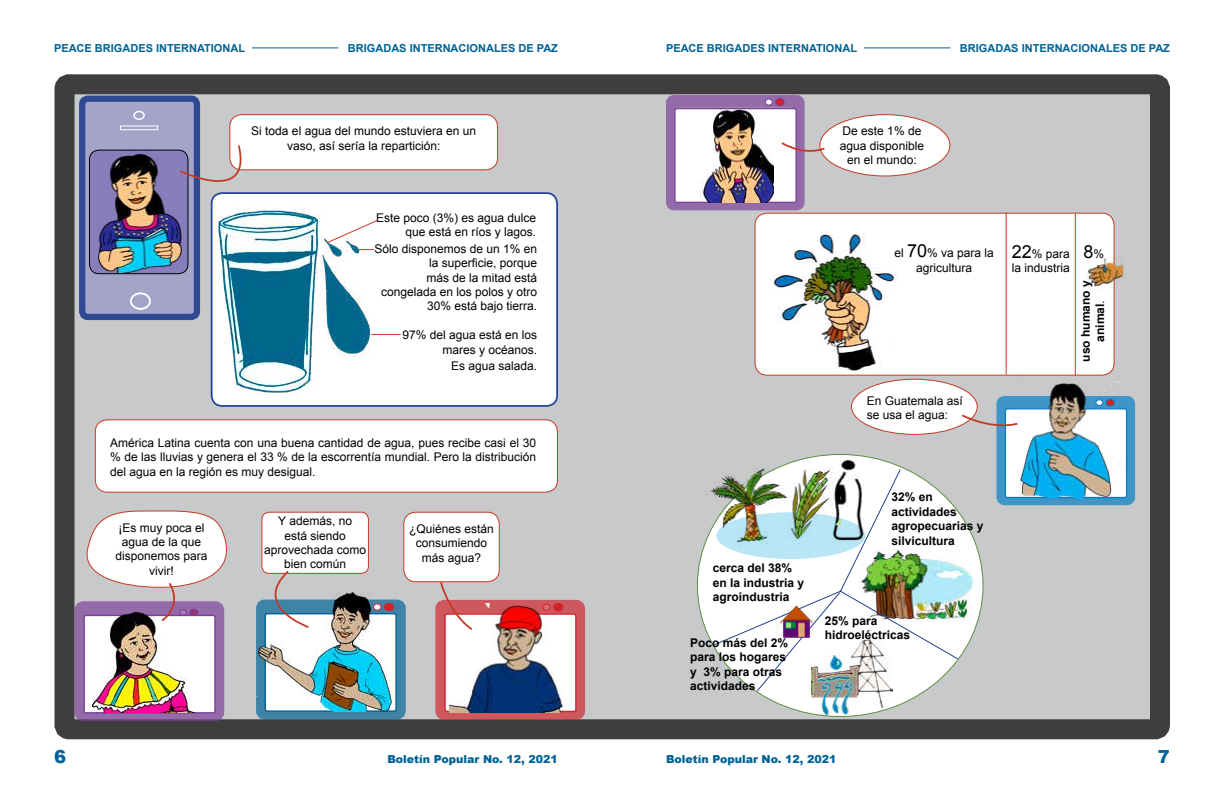
<style>
.page{position:relative;width:1224px;height:792px;background:#fff}
.page>*{position:absolute;margin:0;border:0;box-sizing:border-box;transform-origin:0 0}
.t1{font:900 18px "Arial";color:#006296}
.t2{font:18px "Arial";color:#000}
.t3{font:12px/14.4px "Arial";color:#000;text-align:center}
.t4{font:700 12px/14.4px "Arial";color:#000}
.t5{font:700 11px "Arial";color:#006296}
.t6{font:900 11px "Arial";color:#006296}
.s1{font-size:18px}
.s2{font-size:12px}
.s3{font-weight:400}
</style>
<div class="page">
<hr style="left:864px;top:48px;width:86px;height:1px;background:#006296">
<hr style="left:252px;top:48px;width:86px;height:1px;background:#006296">
<div style="left:64px;top:84px;width:1096px;height:645px;background:#c7c9ca;border-radius:5px"></div>
<div style="left:54px;top:74px;width:1116px;height:665px;border:20px solid #000;border-radius:5px"></div>
<div style="left:82px;top:99px;width:115px;height:218px;background:#a2a2c9;border-radius:6px"></div>
<div style="left:79px;top:96px;width:121px;height:224px;border:6px solid #25408f;border-radius:6px"></div>
<div style="left:133px;top:111px;width:12px;height:9px;border:2px solid #fff;border-radius:50%"></div>
<svg style="left:120px;top:125px;width:39px;height:6px"></svg>
<div style="left:130px;top:292px;width:21px;height:18px;border:2px solid #fff;border-radius:50%"></div>
<img style="left:90px;top:150px;width:98px;height:124px">
<div style="left:89px;top:150px;width:99px;height:124px;border:1px solid #000;border-radius:10px"></div>
<div style="left:212px;top:193px;width:345px;height:213px;background:#fff;border-radius:11px"></div>
<img style="left:218px;top:207px;width:156px;height:190px">
<div style="left:211px;top:192px;width:347px;height:215px;border:2px solid #23449c;border-radius:11px"></div>
<div style="left:262px;top:512px;width:106px;height:61px;background:#fff;border-radius:7px"></div>
<div style="left:261px;top:512px;width:108px;height:62px;border:1px solid #c63927;border-radius:7px"></div>
<div style="left:435px;top:600px;width:150px;height:120px;border:14px solid #d2232a;border-radius:2px"></div>
<div style="left:445px;top:614px;width:131px;height:97px;background:#fff;border-radius:2px"></div>
<div style="left:444px;top:613px;width:133px;height:99px;border:1px solid #d2232a;border-radius:2px"></div>
<img style="left:449px;top:603px;width:122px;height:110px">
<svg style="left:439px;top:582px;width:35px;height:49px"></svg>
<div style="left:404px;top:512px;width:95px;height:70px;background:#fff;border-radius:12px"></div>
<div style="left:403px;top:512px;width:97px;height:70px;border:1px solid #c63927;border-radius:12px"></div>
<div style="left:230px;top:115px;width:268px;height:55px;background:#fff;border-radius:12px"></div>
<div style="left:229px;top:114px;width:269px;height:56px;border:1px solid #c63927;border-radius:12px"></div>
<svg style="left:325px;top:219px;width:53px;height:31px"></svg>
<hr style="left:371px;top:334px;width:30px;height:1px;background:#c63927">
<div style="left:666px;top:95px;width:139px;height:115px;border:13px solid #7b3f98;border-radius:2px"></div>
<div style="left:675px;top:109px;width:121px;height:93px;background:#fff;border-radius:2px"></div>
<div style="left:674px;top:108px;width:123px;height:95px;border:1px solid #7b3f98;border-radius:2px"></div>
<div style="left:765px;top:99px;width:8px;height:6px;border:1px solid #7b3f98;border-radius:50%"></div>
<div style="left:776px;top:98px;width:8px;height:8px;background:#d2232a;border-radius:50%"></div>
<div style="left:775px;top:98px;width:9px;height:8px;border:1px solid #7b3f98;border-radius:50%"></div>
<img style="left:690px;top:100px;width:84px;height:103px">
<div style="left:820px;top:115px;width:130px;height:61px;background:#fff;border-radius:50%"></div>
<div style="left:256px;top:600px;width:150px;height:120px;border:14px solid #006296;border-radius:2px"></div>
<img style="left:256px;top:593px;width:140px;height:119px">
<div style="left:373px;top:604px;width:8px;height:6px;background:#fff;border-radius:50%"></div>
<div style="left:373px;top:604px;width:8px;height:6px;border:1px solid #d2232a;border-radius:50%"></div>
<div style="left:384px;top:603px;width:10px;height:8px;background:#d2232a;border-radius:50%"></div>
<div style="left:384px;top:603px;width:10px;height:8px;border:1px solid #d2232a;border-radius:50%"></div>
<svg style="left:256px;top:569px;width:54px;height:60px"></svg>
<div style="left:996px;top:396px;width:139px;height:109px;border:13px solid #007dc5;border-radius:2px"></div>
<div style="left:1005px;top:409px;width:122px;height:89px;background:#fff;border-radius:2px"></div>
<div style="left:1005px;top:408px;width:122px;height:90px;border:1px solid #007dc5;border-radius:2px"></div>
<img style="left:1016px;top:379px;width:104px;height:122px">
<div style="left:852px;top:379px;width:125px;height:55px;background:#fff;border-radius:50%"></div>
<div style="left:851px;top:379px;width:127px;height:56px;border:1px solid #c63927;border-radius:50%"></div>
<div style="left:697px;top:454px;width:286px;height:262px;background:#fff;border-radius:50%"></div>
<img style="left:825px;top:454px;width:52px;height:14px">
<img style="left:706px;top:459px;width:134px;height:83px">
<img style="left:959px;top:566px;width:18px;height:59px">
<img style="left:713px;top:468px;width:246px;height:225px">
<img style="left:812px;top:639px;width:80px;height:75px">
<img style="left:773px;top:605px;width:47px;height:34px">
<div style="left:95px;top:420px;width:462px;height:72px;background:#fff;border-radius:12px"></div>
<div style="left:95px;top:419px;width:463px;height:74px;border:1px solid #c63927;border-radius:12px"></div>
<div style="left:75px;top:601px;width:149px;height:120px;border:14px solid #7b3f98;border-radius:2px"></div>
<div style="left:84px;top:615px;width:131px;height:98px;background:#fff;border-radius:2px"></div>
<div style="left:83px;top:615px;width:133px;height:99px;border:1px solid #7b3f98;border-radius:2px"></div>
<img style="left:92px;top:622px;width:105px;height:91px">
<svg style="left:80px;top:510px;width:148px;height:112px"></svg>
<svg style="left:179px;top:143px;width:74px;height:63px"></svg>
<svg style="left:781px;top:141px;width:45px;height:16px"></svg>
<svg style="left:960px;top:413px;width:59px;height:18px"></svg>
<div style="left:755px;top:213px;width:359px;height:162px;background:#fff;border-radius:12px"></div>
<div style="left:755px;top:213px;width:360px;height:163px;border:1px solid #c63927;border-radius:12px"></div>
<img style="left:1085px;top:257px;width:40px;height:32px">
<img style="left:771px;top:234px;width:126px;height:136px">
<hr style="left:1006px;top:213px;width:1px;height:162px;background:#c63927">
<hr style="left:1075px;top:214px;width:1px;height:162px;background:#c63927">
<p class="t5" style="left:54px;top:40px;width:193px">PEACE BRIGADES INTERNATIONAL</p>
<p class="t5" style="left:348px;top:40px;width:212px">BRIGADAS INTERNACIONALES DE PAZ</p>
<p class="t5" style="left:666px;top:40px;width:193px">PEACE BRIGADES INTERNATIONAL</p>
<p class="t5" style="left:960px;top:40px;width:212px">BRIGADAS INTERNACIONALES DE PAZ</p>
<p class="t3" style="left:251px;top:124px;width:226px">Si toda el agua del mundo estuviera en un vaso, así sería la repartición:</p>
<p class="t3" style="left:840px;top:124px;width:86px">De este 1% de agua disponible en el mundo:</p>
<p class="t3" style="left:376px;top:211px;width:162px;text-align:right">Este poco (3%) es agua dulce que está en ríos y lagos.</p>
<p class="t3" style="left:374px;top:242px;width:164px;text-align:right">Sólo disponemos de un 1% en la superficie, porque<br>más de la mitad está congelada en los polos y otro<br>30% está bajo tierra.</p>
<p class="t3" style="left:402px;top:328px;width:136px;text-align:right">97% del agua está en los mares y océanos.</p>
<p class="t3" style="left:451px;top:359px;width:88px">Es agua salada.</p>
<p class="t3" style="left:110px;top:435px;width:428px;text-align:justify">América Latina cuenta con una buena cantidad de agua, pues recibe casi el 30 % de las lluvias y genera el 33 % de la escorrentía mundial. Pero la distribución del agua en la región es muy desigual.</p>
<p class="t3" style="left:116px;top:520px;width:94px">¡Es muy poca el agua de la que disponemos para vivir!</p>
<p class="t3" style="left:264px;top:514px;width:104px">Y además, no<br>está siendo aprovechada como bien común</p>
<p class="t3" style="left:409px;top:522px;width:86px">¿Quiénes están consumiendo más agua?</p>
<p class="t3" style="left:895px;top:246px;width:101px">el <span class="s1">70</span>% va para la agricultura</p>
<p class="t3" style="left:1012px;top:246px;width:60px;text-align:left"><span class="s1">22</span>% para la industria</p>
<h1 class="t2" style="left:1084px;top:239px;width:22px">8<span class="s2">%</span></h1>
<p class="t3" style="left:867px;top:393px;width:98px;text-align:left">En Guatemala así se usa el agua:</p>
<p class="t4" style="left:1079px;top:362px;width:83px;text-align:center;rotate:-90deg">uso humano y animal<span class="s3">.</span></p>
<p class="t4" style="left:713px;top:561px;width:93px">cerca del 38% en la industria y agroindustria</p>
<p class="t4" style="left:690px;top:636px;width:100px">Poco más del 2% para los hogares y 3% para otras actividades</p>
<p class="t4" style="left:891px;top:490px;width:94px">32% en actividades agropecuarias y silvicultura</p>
<p class="t4" style="left:825px;top:614px;width:87px">25% para hidroeléctricas</p>
<h1 class="t1" style="left:54px;top:743px;width:14px">6</h1>
<p class="t6" style="left:387px;top:751px;width:172px">Boletín Popular No. 12, 2021</p>
<p class="t6" style="left:666px;top:751px;width:172px">Boletín Popular No. 12, 2021</p>
<h1 class="t1" style="left:1158px;top:743px;width:14px">7</h1>
</div>
